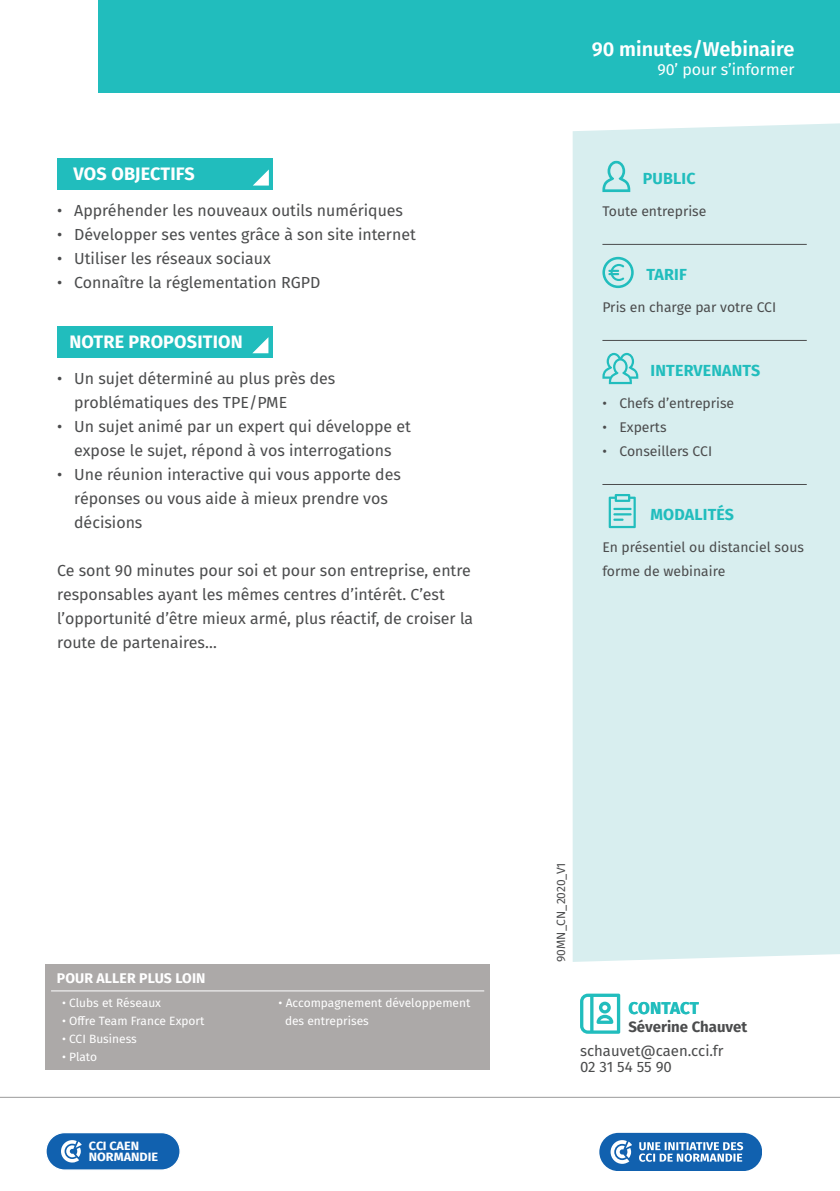
<style>
.page{position:relative;width:840px;height:1191px;background:#fff}
.page>*{position:absolute;margin:0;border:0;box-sizing:border-box;transform-origin:0 0}
.t1{font:600 20px "Fira Sans";color:#fff}
.t2{font:700 18px "Fira Sans";letter-spacing:.01em;color:#fff}
.t3{font:700 17px "Fira Sans";color:#21bdbd}
.t4{font:16px/24px "Fira Sans";color:#4b4c4d}
.t5{font:700 16px "Fira Sans";letter-spacing:.01em;color:#21bdbd}
.t6{font:16px "Fira Sans";color:#fff}
.t7{font:15px "Fira Sans";color:#4b4c4d}
.t8{font:700 15px "Fira Sans";color:#4b4c4d}
.t9{font:14px/24px "Fira Sans";color:#4b4c4d}
.t10{font:700 14px "Fira Sans";letter-spacing:.01em;color:#fff}
.t11{font:12px/18px "Fira Sans";color:#fff}
.t12{font:700 12px/11.8px "Fira Sans";color:#fff;scale:1.05 1}
.t13{font:12px "Fira Sans";color:#4b4c4d}
</style>
<div class="page">
<svg style="left:580px;top:993px;width:40px;height:40px"></svg>
<hr style="left:0;top:1096px;width:839px;height:1px;background:#9a9a9a">
<div style="left:572px;top:123px;width:267px;height:839px;background:#d8eeef"></div>
<hr style="left:602px;top:244px;width:204px;height:1px;background:#4b4c4d">
<hr style="left:602px;top:340px;width:204px;height:1px;background:#4b4c4d">
<hr style="left:602px;top:484px;width:204px;height:1px;background:#4b4c4d">
<svg style="left:602px;top:161px;width:28px;height:31px"></svg>
<svg style="left:602px;top:257px;width:31px;height:31px"></svg>
<svg style="left:602px;top:353px;width:36px;height:31px"></svg>
<svg style="left:608px;top:494px;width:27px;height:34px"></svg>
<div style="left:57px;top:158px;width:215px;height:31px;background:#21bdbd"></div>
<svg style="left:253px;top:169px;width:16px;height:16px"></svg>
<div style="left:57px;top:326px;width:215px;height:31px;background:#21bdbd"></div>
<svg style="left:252px;top:337px;width:16px;height:16px"></svg>
<div style="left:99px;top:0;width:740px;height:93px;background:#21bdbd"></div>
<div style="left:45px;top:964px;width:444px;height:106px;background:#aca9a8"></div>
<hr style="left:51px;top:990px;width:433px;height:1px;background:#fff">
<div style="left:599px;top:1132px;width:162px;height:38px;background:#1161af;border-radius:19px"></div>
<svg style="left:610px;top:1140px;width:21px;height:23px"></svg>
<svg style="left:639px;top:1142px;width:103px;height:19px"></svg>
<div style="left:45px;top:1132px;width:135px;height:38px;background:#1161af;border:1px solid #fff;border-radius:19px"></div>
<svg style="left:61px;top:1140px;width:21px;height:22px"></svg>
<p class="t2" style="left:74px;top:158px;width:123px">VOS OBJECTIFS</p>
<p class="t4" style="left:57px;top:198px;width:347px">• Appréhender les nouveaux outils numériques</p>
<p class="t4" style="left:57px;top:222px;width:360px">• Développer ses ventes grâce à son site internet</p>
<p class="t4" style="left:57px;top:246px;width:215px">• Utiliser les réseaux sociaux</p>
<p class="t4" style="left:57px;top:270px;width:264px">• Connaître la réglementation RGPD</p>
<p class="t2" style="left:69px;top:326px;width:175px">NOTRE PROPOSITION</p>
<p class="t4" style="left:74px;top:366px;width:262px;text-indent:-17px">• Un sujet déterminé au plus près des problématiques des TPE/PME</p>
<p class="t4" style="left:57px;top:414px;width:355px;text-align:center">• Un sujet animé par un expert qui développe et expose le sujet, répond à vos interrogations</p>
<p class="t4" style="left:74px;top:462px;width:328px;text-indent:-17px">• Une réunion interactive qui vous apporte des réponses ou vous aide à mieux prendre vos décisions</p>
<p class="t4" style="left:57px;top:558px;width:417px">Ce sont 90 minutes pour soi et pour son entreprise, entre responsables ayant les mêmes centres d’intérêt. C’est l’opportunité d’être mieux armé, plus réactif, de croiser la route de partenaires…</p>
<p class="t1" style="left:591px;top:32px;width:204px">90 minutes/Webinaire</p>
<p class="t6" style="left:657px;top:57px;width:139px">90’ pour s’informer</p>
<p class="t5" style="left:642px;top:164px;width:54px">PUBLIC</p>
<p class="t9" style="left:602px;top:199px;width:105px">Toute entreprise</p>
<p class="t5" style="left:646px;top:260px;width:42px">TARIF</p>
<p class="t9" style="left:602px;top:295px;width:175px">Pris en charge par votre CCI</p>
<p class="t5" style="left:650px;top:356px;width:111px">INTERVENANTS</p>
<p class="t9" style="left:602px;top:391px;width:133px">• Chefs d’entreprise</p>
<p class="t9" style="left:602px;top:415px;width:66px">• Experts</p>
<p class="t9" style="left:602px;top:439px;width:111px">• Conseillers CCI</p>
<p class="t5" style="left:650px;top:500px;width:85px">MODALITÉS</p>
<p class="t9" style="left:602px;top:535px;width:203px">En présentiel ou distanciel sous forme de webinaire</p>
<p class="t10" style="left:57px;top:966px;width:150px">POUR ALLER PLUS LOIN</p>
<p class="t11" style="left:62px;top:993px;width:100px">• Clubs et Réseaux</p>
<p class="t11" style="left:62px;top:1011px;width:144px">• Offre Team France Export</p>
<p class="t11" style="left:62px;top:1029px;width:76px">• CCI Business</p>
<p class="t11" style="left:62px;top:1047px;width:37px">• Plato</p>
<p class="t12" style="left:89px;top:1138px;width:67px">CCI CAEN<br>NORMANDIE</p>
<p class="t11" style="left:285px;top:993px;width:187px;text-indent:-6px">• Accompagnement développement des entreprises</p>
<p class="t13" style="left:551px;top:962px;width:101px;rotate:-90deg">90MN_CN_2020_V1</p>
<p class="t3" style="left:628px;top:993px;width:72px">CONTACT</p>
<p class="t8" style="left:628px;top:1014px;width:120px">Séverine Chauvet</p>
<p class="t7" style="left:579px;top:1039px;width:145px">schauvet@caen.cci.fr</p>
<p class="t7" style="left:579px;top:1055px;width:93px">02 31 54 55 90</p>
</div>
